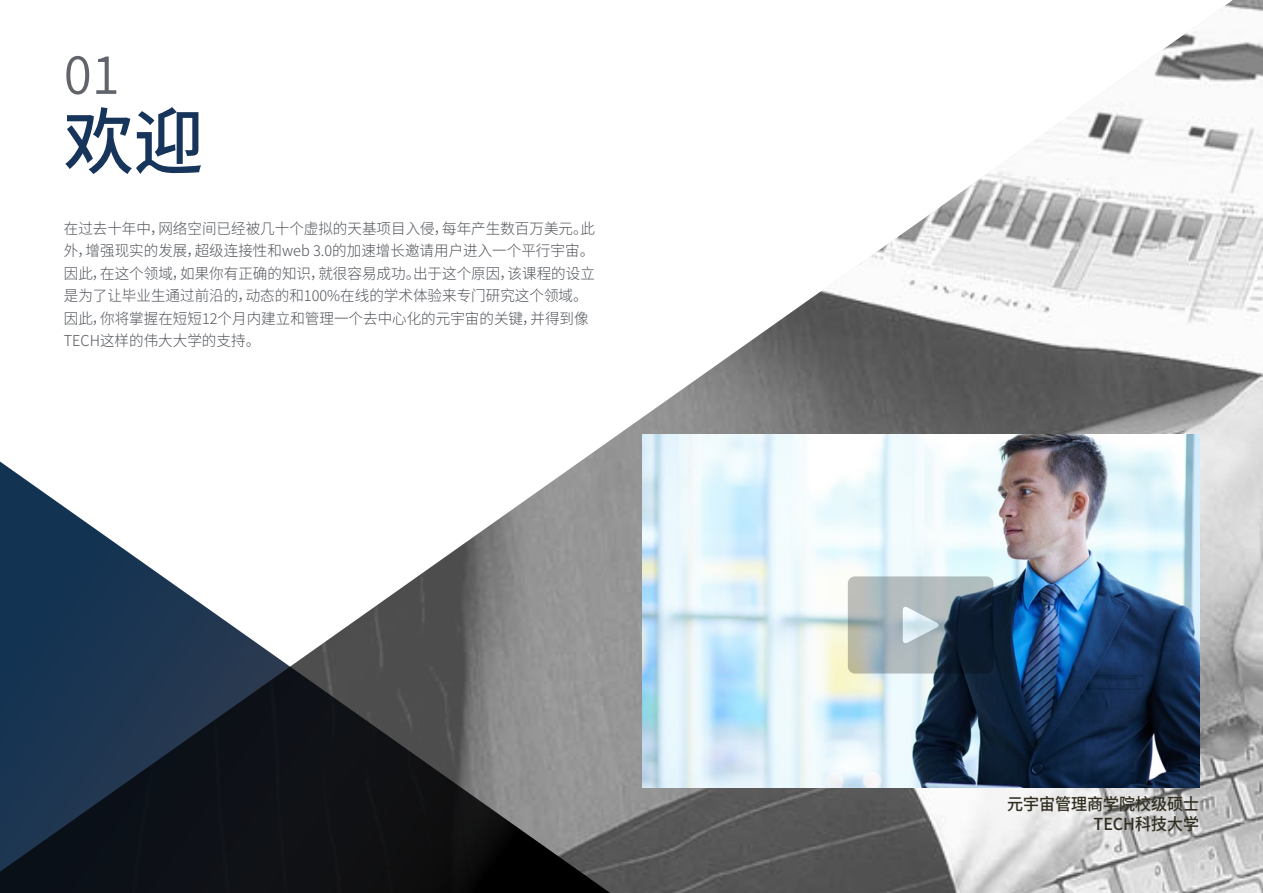
<style>
.page{position:relative;width:1263px;height:893px;background:#fff}
.page>*{position:absolute;margin:0;border:0;box-sizing:border-box;transform-origin:0 0}
.t1{font:500 72px "Source Han Sans CN";color:#17355b}
.t2{font:52.5px "Source Han Sans CN";color:#61646a}
.t3{font:500 16.5px/19.5px "Source Han Sans CN";color:#312e20;text-align:right}
.t4{font:300 15px/22.5px "Source Han Sans CN";color:#52555b}
</style>
<div class="page">
<img style="left:602px;top:0;width:661px;height:893px">
<img style="left:642px;top:435px;width:557px;height:353px">
<svg style="left:848px;top:576px;width:145px;height:97px;background:#859198"></svg>
<svg style="left:0;top:446px;width:640px;height:447px"></svg>
<h2 class="t2" style="left:64px;top:45px;width:57px">01</h2>
<h1 class="t1" style="left:64px;top:101px;width:141px">欢迎</h1>
<p class="t4" style="left:64px;top:217px;width:533px">在过去十年中，网络空间已经被几十个虚拟的天基项目入侵，每年产生数百万美元。此外，增强现实的发展，超级连接性和web 3.0的加速增长邀请用户进入一个平行宇宙。因此，在这个领域，如果你有正确的知识，就很容易成功。出于这个原因，该课程的设立是为了让毕业生通过前沿的，动态的和100%在线的学术体验来专门研究这个领域。因此，你将掌握在短短12个月内建立和管理一个去中心化的元宇宙的关键，并得到像TECH这样的伟大大学的支持。</p>
<p class="t3" style="left:1007px;top:795px;width:194px">元宇宙管理商学院校级硕士<br>TECH科技大学</p>
</div>
